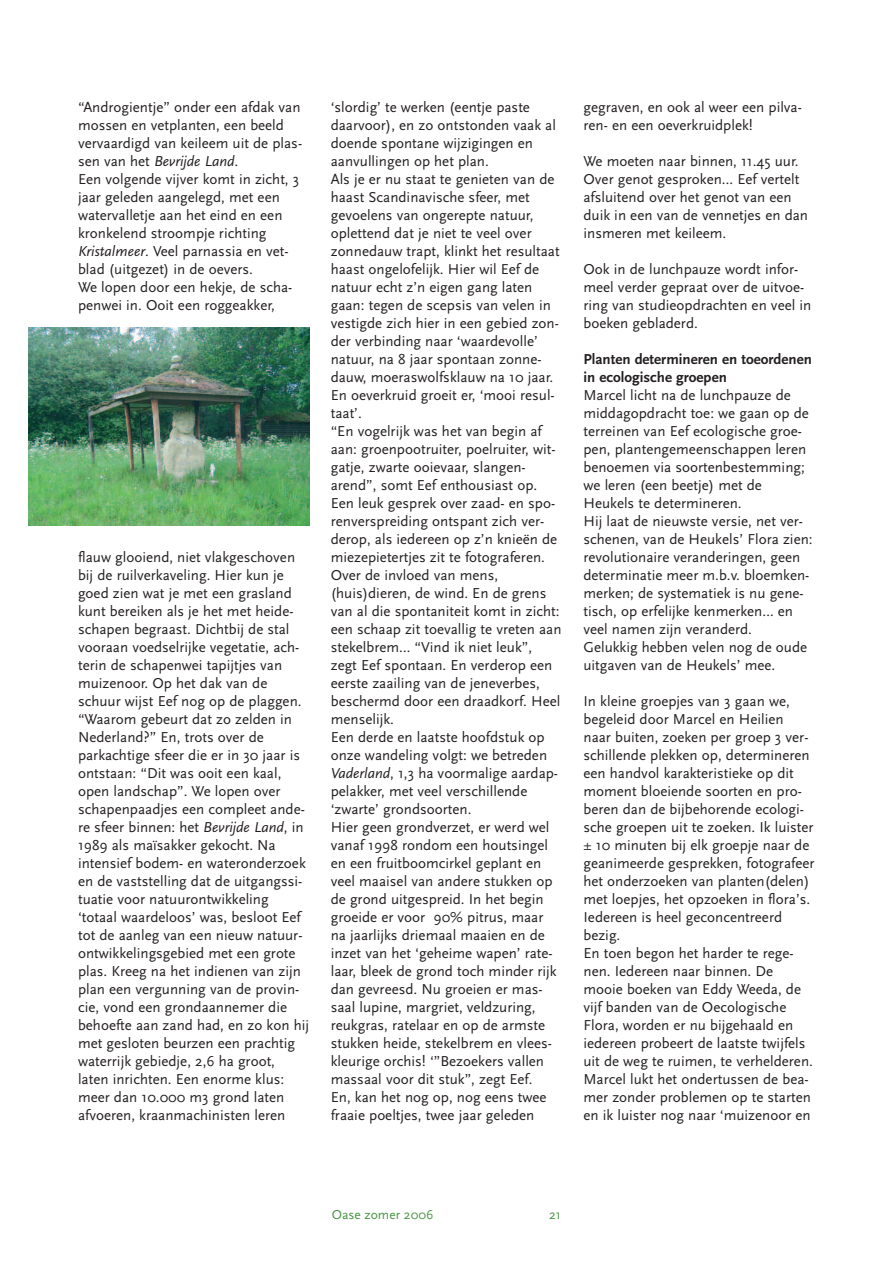
<style>
.page{position:relative;width:893px;height:1263px;background:#fff}
.page>*{position:absolute;margin:0;border:0;box-sizing:border-box;transform-origin:0 0}
.t1{font:15px/18px "Scala Sans";color:#231f20}
.t2{font:700 15px/18px "Scala Sans";color:#231f20}
.t3{font:13.5px "Scala Sans";color:#499442}
.s1{font-style:italic}
</style>
<div class="page">
<img style="left:29px;top:328px;width:280px;height:198px">
<p class="t1" style="left:78px;top:98px;width:226px">“Androgientje” onder een afdak van mossen en vetplanten, een beeld vervaardigd van keileem uit de plas&shy;sen van het <span class="s1">Bevrijde Land</span>.<br>Een volgende vijver komt in zicht, 3 jaar geleden aangelegd, met een watervalletje aan het eind en een kronkelend stroompje richting<br><span class="s1">Kristalmeer</span>. Veel parnassia en vet&shy;blad (uitgezet) in de oevers.<br>We lopen door een hekje, de scha&shy;penwei in. Ooit een roggeakker,</p>
<p class="t1" style="left:78px;top:548px;width:233px">flauw glooiend, niet vlakgeschoven bij de ruilverkaveling. Hier kun je goed zien wat je met een grasland kunt bereiken als je het met heide&shy;schapen begraast. Dichtbij de stal vooraan voedselrijke vegetatie, ach&shy;terin de schapenwei tapijtjes van muizenoor. Op het dak van de schuur wijst Eef nog op de plaggen. “Waarom gebeurt dat zo zelden in Nederland?” En, trots over de parkachtige sfeer die er in 30 jaar is ontstaan: “Dit was ooit een kaal, open landschap”. We lopen over schapenpaadjes een compleet ande&shy;re sfeer binnen: het <span class="s1">Bevrijde Land</span>, in 1989 als maïsakker gekocht. Na intensief bodem- en wateronderzoek en de vaststelling dat de uitgangssi&shy;tuatie voor natuurontwikkeling ‘totaal waardeloos’ was, besloot Eef tot de aanleg van een nieuw natuur&shy;ontwikkelingsgebied met een grote plas. Kreeg na het indienen van zijn plan een vergunning van de provin&shy;cie, vond een grondaannemer die behoefte aan zand had, en zo kon hij met gesloten beurzen een prachtig waterrijk gebiedje, 2,6 ha groot, laten inrichten. Een enorme klus: meer dan 10.000 m3 grond laten afvoeren, kraanmachinisten leren</p>
<p class="t1" style="left:331px;top:98px;width:232px">‘slordig’ te werken (eentje paste daarvoor), en zo ontstonden vaak al doende spontane wijzigingen en aanvullingen op het plan.<br>Als je er nu staat te genieten van de haast Scandinavische sfeer, met gevoelens van ongerepte natuur, oplettend dat je niet te veel over zonnedauw trapt, klinkt het resultaat haast ongelofelijk. Hier wil Eef de natuur echt z’n eigen gang laten gaan: tegen de scepsis van velen in vestigde zich hier in een gebied zon&shy;der verbinding naar ‘waardevolle’ natuur, na 8 jaar spontaan zonne&shy;dauw, moeraswolfsklauw na 10 jaar.<br>En oeverkruid groeit er, ‘mooi resul&shy;taat’.<br>“En vogelrijk was het van begin af aan: groenpootruiter, poelruiter, wit&shy;gatje, zwarte ooievaar, slangen&shy;arend”, somt Eef enthousiast op.<br>Een leuk gesprek over zaad- en spo&shy;renverspreiding ontspant zich ver&shy;derop, als iedereen op z’n knieën de miezepietertjes zit te fotograferen.<br>Over de invloed van mens, (huis)dieren, de wind. En de grens van al die spontaniteit komt in zicht: een schaap zit toevallig te vreten aan stekelbrem… “Vind ik niet leuk”, zegt Eef spontaan. En verderop een eerste zaailing van de jeneverbes, beschermd door een draadkorf. Heel menselijk.<br>Een derde en laatste hoofdstuk op onze wandeling volgt: we betreden <span class="s1">Vaderland</span>, 1,3 ha voormalige aardap&shy;pelakker, met veel verschillende ‘zwarte’ grondsoorten.<br>Hier geen grondverzet, er werd wel vanaf 1998 rondom een houtsingel en een fruitboomcirkel geplant en veel maaisel van andere stukken op de grond uitgespreid. In het begin groeide er voor 90% pitrus, maar na jaarlijks driemaal maaien en de inzet van het ‘geheime wapen’ rate&shy;laar, bleek de grond toch minder rijk dan gevreesd. Nu groeien er mas&shy;saal lupine, margriet, veldzuring, reukgras, ratelaar en op de armste stukken heide, stekelbrem en vlees&shy;kleurige orchis! ‘”Bezoekers vallen massaal voor dit stuk”, zegt Eef.<br>En, kan het nog op, nog eens twee fraaie poeltjes, twee jaar geleden</p>
<p class="t1" style="left:583px;top:98px;width:220px">gegraven, en ook al weer een pilva&shy;ren- en een oeverkruidplek!</p>
<p class="t1" style="left:583px;top:152px;width:226px">We moeten naar binnen, 11.45 uur.<br>Over genot gesproken… Eef vertelt afsluitend over het genot van een duik in een van de vennetjes en dan insmeren met keileem.</p>
<p class="t1" style="left:583px;top:260px;width:229px">Ook in de lunchpauze wordt infor&shy;meel verder gepraat over de uitvoe&shy;ring van studieopdrachten en veel in boeken gebladerd.</p>
<p class="t2" style="left:583px;top:350px;width:230px">Planten determineren en toeordenen in ecologische groepen</p>
<p class="t1" style="left:583px;top:386px;width:231px">Marcel licht na de lunchpauze de middagopdracht toe: we gaan op de terreinen van Eef ecologische groe&shy;pen, plantengemeenschappen leren benoemen via soortenbestemming; we leren (een beetje) met de Heukels te determineren.<br>Hij laat de nieuwste versie, net ver&shy;schenen, van de Heukels’ Flora zien: revolutionaire veranderingen, geen determinatie meer m.b.v. bloemken&shy;merken; de systematiek is nu gene&shy;tisch, op erfelijke kenmerken… en veel namen zijn veranderd.<br>Gelukkig hebben velen nog de oude uitgaven van de Heukels’ mee.</p>
<p class="t1" style="left:583px;top:692px;width:233px">In kleine groepjes van 3 gaan we, begeleid door Marcel en Heilien naar buiten, zoeken per groep 3 ver&shy;schillende plekken op, determineren een handvol karakteristieke op dit moment bloeiende soorten en pro&shy;beren dan de bijbehorende ecologi&shy;sche groepen uit te zoeken. Ik luister ± 10 minuten bij elk groepje naar de geanimeerde gesprekken, fotografeer het onderzoeken van planten(delen) met loepjes, het opzoeken in flora’s.<br>Iedereen is heel geconcentreerd bezig.<br>En toen begon het harder te rege&shy;nen. Iedereen naar binnen. De mooie boeken van Eddy Weeda, de vijf banden van de Oecologische Flora, worden er nu bijgehaald en iedereen probeert de laatste twijfels uit de weg te ruimen, te verhelderen.<br>Marcel lukt het ondertussen de bea&shy;mer zonder problemen op te starten en ik luister nog naar ‘muizenoor en</p>
<p class="t3" style="left:332px;top:1207px;width:103px">Oase zomer 2006</p>
<p class="t3" style="left:549px;top:1207px;width:13px">21</p>
</div>
